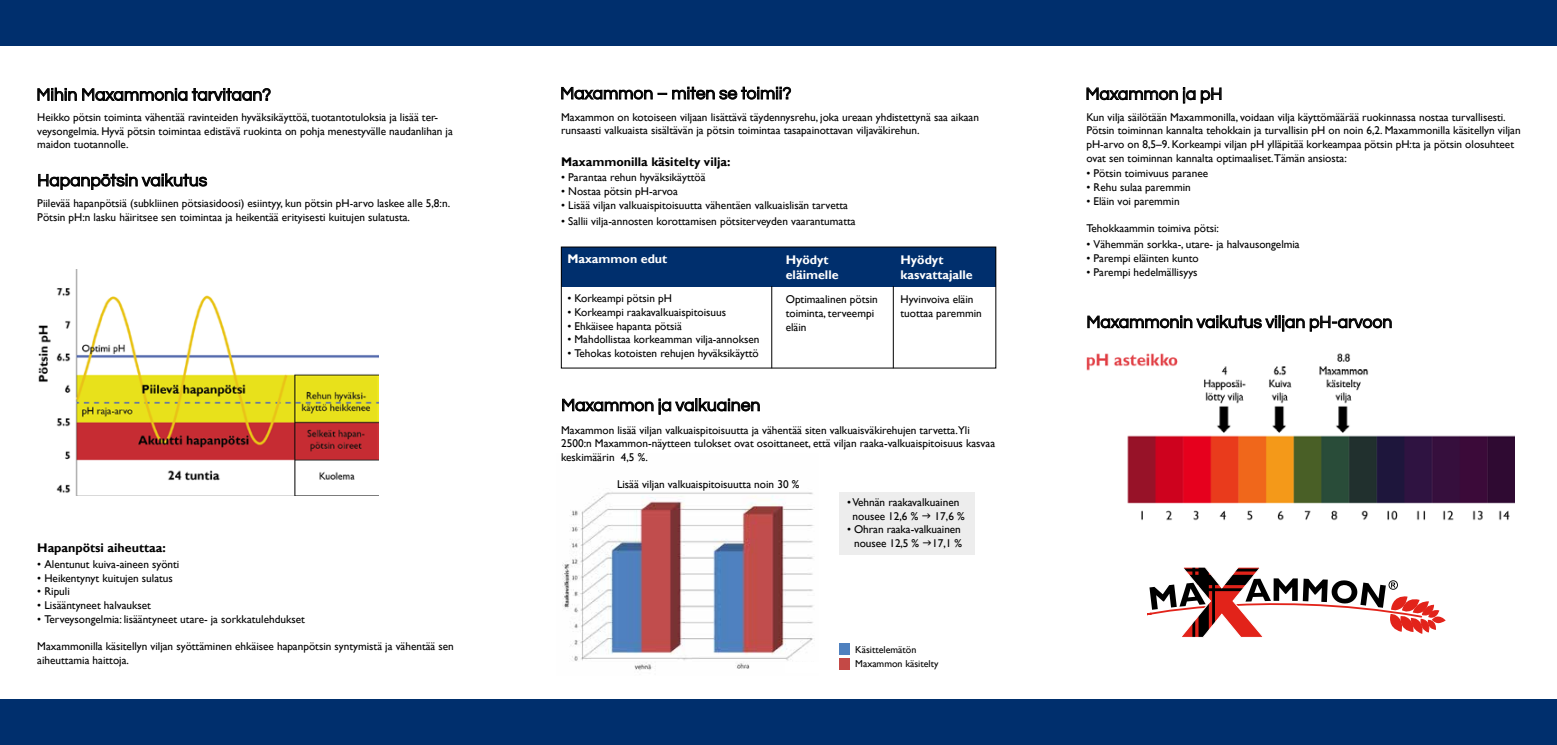
<style>
.page{position:relative;width:1557px;height:745px;background:#fff}
.page>*{position:absolute;margin:0;border:0;box-sizing:border-box;transform-origin:0 0}
.t1{font:17.5px "Questrial";color:#000}
.t2{font:700 12.5px "Gill Sans";color:#000}
.t3{font:700 12.5px/15px "Gill Sans";color:#fff}
.t4{font:11.25px/13.8px "Gill Sans";color:#000}
.t5{font:10px/14px "Gill Sans";color:#000}
</style>
<div class="page">
<div style="left:561px;top:247px;width:434px;height:39px;background:#002f6d"></div>
<img style="left:38px;top:269px;width:340px;height:226px">
<img style="left:1086px;top:353px;width:428px;height:168px">
<svg style="left:1147px;top:567px;width:298px;height:70px"></svg>
<svg style="left:1087px;top:315px;width:304px;height:16px"></svg>
<div style="left:0;top:0;width:1556px;height:45px;background:#002f6d"></div>
<div style="left:0;top:699px;width:1556px;height:45px;background:#002f6d"></div>
<svg style="left:1086px;top:87px;width:91px;height:13px"></svg>
<svg style="left:1183px;top:87px;width:38px;height:16px"></svg>
<svg style="left:561px;top:87px;width:230px;height:12px"></svg>
<svg style="left:37px;top:88px;width:233px;height:13px"></svg>
<svg style="left:38px;top:173px;width:169px;height:17px"></svg>
<div style="left:839px;top:492px;width:135px;height:63px;background:#ededed"></div>
<img style="left:562px;top:492px;width:252px;height:178px">
<div style="left:839px;top:643px;width:10px;height:11px;background:#4f81bf"></div>
<div style="left:839px;top:657px;width:10px;height:12px;background:#c44946"></div>
<svg style="left:562px;top:398px;width:197px;height:16px"></svg>
<div style="left:561px;top:247px;width:434px;height:121px;border:1px solid #000"></div>
<hr style="left:771px;top:286px;width:1px;height:82px;background:#000">
<hr style="left:893px;top:286px;width:1px;height:82px;background:#000">
<div style="left:785px;top:662px;width:33px;height:10px;background:#fff"></div>
<h1 class="t1" style="left:36px;top:86px;width:236px">Mihin Maxammonia tarvitaan?</h1>
<h1 class="t1" style="left:560px;top:85px;width:233px">Maxammon – miten se toimii?</h1>
<h1 class="t1" style="left:1085px;top:85px;width:138px">Maxammon ja pH</h1>
<p class="t4" style="left:1086px;top:110px;width:435px">Kun vilja säilötään Maxammonilla, voidaan vilja käyttömäärää ruokinnassa nostaa turvallisesti.<br>Pötsin toiminnan kannalta tehokkain ja turvallisin pH on noin 6,2. Maxammonilla käsitellyn viljan pH-arvo on 8,5–9. Korkeampi viljan pH ylläpitää korkeampaa pötsin pH:ta ja pötsin olosuhteet ovat sen toiminnan kannalta optimaaliset.Tämän ansiosta:</p>
<p class="t4" style="left:1086px;top:167px;width:123px">• Pötsin toimivuus paranee</p>
<p class="t4" style="left:1086px;top:181px;width:106px">• Rehu sulaa paremmin</p>
<p class="t4" style="left:1086px;top:194px;width:95px">• Eläin voi paremmin</p>
<p class="t4" style="left:1086px;top:222px;width:134px">Tehokkaammin toimiva pötsi:</p>
<p class="t4" style="left:1086px;top:237px;width:215px">• Vähemmän sorkka-, utare- ja halvausongelmia</p>
<p class="t4" style="left:1086px;top:251px;width:114px">• Parempi eläinten kunto</p>
<p class="t4" style="left:1086px;top:265px;width:113px">• Parempi hedelmällisyys</p>
<p class="t4" style="left:561px;top:110px;width:419px">Maxammon on kotoiseen viljaan lisättävä täydennysrehu, joka ureaan yhdistettynä saa aikaan runsaasti valkuaista sisältävän ja pötsin toimintaa tasapainottavan viljaväkirehun.</p>
<p class="t2" style="left:561px;top:154px;width:171px">Maxammonilla käsitelty vilja:</p>
<p class="t4" style="left:561px;top:171px;width:146px">• Parantaa rehun hyväksikäyttöä</p>
<p class="t4" style="left:561px;top:184px;width:118px">• Nostaa pötsin pH-arvoa</p>
<p class="t4" style="left:561px;top:198px;width:288px">• Lisää viljan valkuaispitoisuutta vähentäen valkuaislisän tarvetta</p>
<p class="t4" style="left:561px;top:214px;width:296px">• Sallii vilja-annosten korottamisen pötsiterveyden vaarantumatta</p>
<p class="t4" style="left:37px;top:110px;width:417px">Heikko pötsin toiminta vähentää ravinteiden hyväksikäyttöä, tuotantotuloksia ja lisää ter&shy;veysongelmia. Hyvä pötsin toimintaa edistävä ruokinta on pohja menestyvälle naudanlihan ja maidon tuotannolle.</p>
<h1 class="t1" style="left:37px;top:171px;width:171px">Hapanpötsin vaikutus</h1>
<p class="t4" style="left:37px;top:196px;width:414px">Piilevää hapanpötsiä (subkliinen pötsiasidoosi) esiintyy, kun pötsin pH-arvo laskee alle 5,8:n.<br>Pötsin pH:n lasku häiritsee sen toimintaa ja heikentää erityisesti kuitujen sulatusta.</p>
<p class="t3" style="left:567px;top:251px;width:101px">Maxammon edut</p>
<p class="t4" style="left:567px;top:291px;width:106px">• Korkeampi pötsin pH</p>
<p class="t4" style="left:567px;top:305px;width:160px">• Korkeampi raakavalkuaispitoisuus</p>
<p class="t4" style="left:567px;top:319px;width:116px">• Ehkäisee hapanta pötsiä</p>
<p class="t4" style="left:567px;top:333px;width:194px">• Mahdollistaa korkeamman vilja-annoksen</p>
<p class="t4" style="left:567px;top:346px;width:193px">• Tehokas kotoisten rehujen hyväksikäyttö</p>
<p class="t3" style="left:785px;top:252px;width:54px">Hyödyt eläimelle</p>
<p class="t4" style="left:785px;top:293px;width:94px">Optimaalinen pötsin toiminta, terveempi eläin</p>
<p class="t3" style="left:900px;top:252px;width:74px">Hyödyt kasvattajalle</p>
<p class="t4" style="left:900px;top:293px;width:83px">Hyvinvoiva eläin tuottaa paremmin</p>
<h1 class="t1" style="left:1086px;top:313px;width:307px">Maxammonin vaikutus viljan pH-arvoon</h1>
<h1 class="t1" style="left:561px;top:396px;width:201px">Maxammon ja valkuainen</h1>
<p class="t4" style="left:561px;top:423px;width:435px">Maxammon lisää viljan valkuaispitoisuutta ja vähentää siten valkuaisväkirehujen tarvetta.Yli<br>2500:n Maxammon-näytteen tulokset ovat osoittaneet, että viljan raaka-valkuaispitoisuus kasvaa keskimäärin 4,5 %.</p>
<p class="t2" style="left:37px;top:540px;width:130px">Hapanpötsi aiheuttaa:</p>
<p class="t4" style="left:37px;top:557px;width:144px">• Alentunut kuiva-aineen syönti</p>
<p class="t4" style="left:37px;top:570px;width:137px">• Heikentynyt kuitujen sulatus</p>
<p class="t4" style="left:37px;top:584px;width:34px">• Ripuli</p>
<p class="t4" style="left:37px;top:598px;width:115px">• Lisääntyneet halvaukset</p>
<p class="t4" style="left:37px;top:612px;width:269px">• Terveysongelmia: lisääntyneet utare- ja sorkkatulehdukset</p>
<p class="t4" style="left:37px;top:639px;width:418px">Maxammonilla käsitellyn viljan syöttäminen ehkäisee hapanpötsin syntymistä ja vähentää sen aiheuttamia haittoja.</p>
<p class="t4" style="left:617px;top:477px;width:184px">Lisää viljan valkuaispitoisuutta noin 30 %</p>
<p class="t4" style="left:852px;top:495px;width:108px;text-indent:-5px">• Vehnän raakavalkuainen nousee 12,6 %</p>
<p class="t4" style="left:934px;top:508px;width:32px">17,6 %</p>
<p class="t4" style="left:847px;top:522px;width:116px;text-align:right">• Ohran raaka-valkuainen nousee 12,5 % 17,1 %</p>
<p class="t5" style="left:855px;top:642px;width:85px">Käsittelemätön<br>Maxammon käsitelty</p>
</div>
